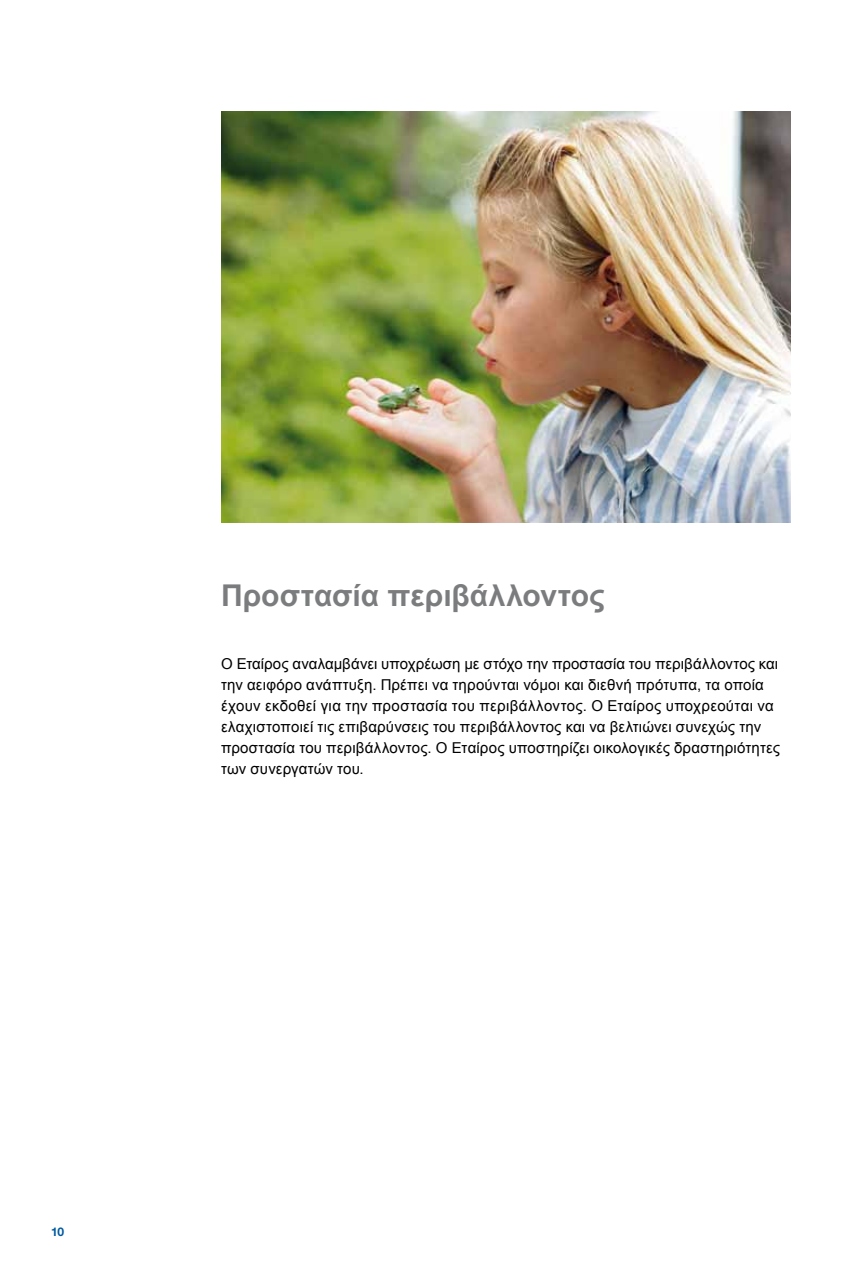
<style>
.page{position:relative;width:842px;height:1263px;background:#fff}
.page>*{position:absolute;margin:0;border:0;box-sizing:border-box;transform-origin:0 0}
.t1{font:700 30px "Arial";color:#7b7c7e}
.t2{font:15px/21px "Arial";letter-spacing:.01em;color:#000}
.t3{font:700 12px "Helvetica Neue LT Pro";color:#005aa1}
</style>
<div class="page">
<img style="left:221px;top:112px;width:570px;height:410px">
<h1 class="t1" style="left:221px;top:576px;width:385px">Προστασία περιβάλλοντος</h1>
<p class="t2" style="left:221px;top:653px;width:560px">Ο Εταίρος αναλαμβάνει υποχρέωση με στόχο την προστασία του περιβάλλοντος και την αειφόρο ανάπτυξη. Πρέπει να τηρούνται νόμοι και διεθνή πρότυπα, τα οποία έχουν εκδοθεί για την προστασία του περιβάλλοντος. Ο Εταίρος υποχρεούται να ελαχιστοποιεί τις επιβαρύνσεις του περιβάλλοντος και να βελτιώνει συνεχώς την προστασία του περιβάλλοντος. Ο Εταίρος υποστηρίζει οικολογικές δραστηριότητες των συνεργατών του.</p>
<p class="t3" style="left:51px;top:1224px;width:15px">10</p>
</div>
